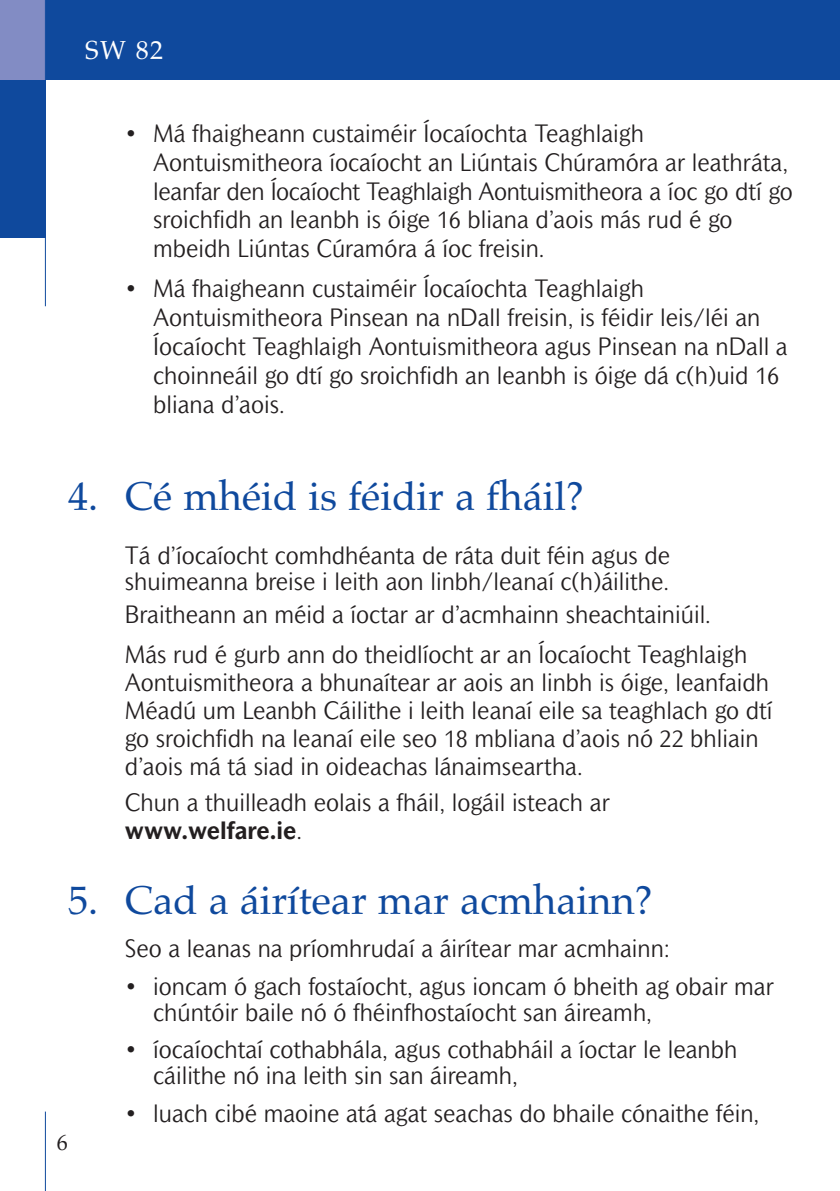
<style>
.page{position:relative;width:840px;height:1191px;background:#fff}
.page>*{position:absolute;margin:0;border:0;box-sizing:border-box;transform-origin:0 0}
.t1{font:40px "Palatino";color:#0f499d}
.t2{font:26px "Palatino";color:#fff}
.t3{font:300 24px/28.8px "Mahsuri Sans";color:#231f20}
.t4{font:22px "Palatino";color:#231f20}
.s1{font-weight:400}
.s2{font-weight:700}
</style>
<div class="page">
<div style="left:45px;top:0;width:794px;height:79px;background:#0f499d"></div>
<div style="left:0;top:79px;width:45px;height:159px;background:#0f499d"></div>
<hr style="left:45px;top:1111px;width:1px;height:80px;background:#0f499d">
<div style="left:0;top:0;width:45px;height:79px;background:#828cc4"></div>
<hr style="left:45px;top:0;width:1px;height:306px;background:#0f499d">
<p class="t2" style="left:85px;top:35px;width:79px">SW 82</p>
<p class="t3" style="left:153px;top:121px;width:640px;text-indent:-28px"><span class="s1">•</span> Má fhaigheann custaiméir Íocaíochta Teaghlaigh Aontuismitheora íocaíocht an Liúntais Chúramóra ar leathráta, leanfar den Íocaíocht Teaghlaigh Aontuismitheora a íoc go dtí go sroichfidh an leanbh is óige 16 bliana d’aois más rud é go mbeidh Liúntas Cúramóra á íoc freisin.</p>
<p class="t3" style="left:153px;top:276px;width:635px;text-indent:-28px"><span class="s1">•</span> Má fhaigheann custaiméir Íocaíochta Teaghlaigh Aontuismitheora Pinsean na nDall freisin, is féidir leis/léi an Íocaíocht Teaghlaigh Aontuismitheora agus Pinsean na nDall a choinneáil go dtí go sroichfidh an leanbh is óige dá c(h)uid 16 bliana d’aois.</p>
<h1 class="t1" style="left:68px;top:472px;width:517px">4. Cé mhéid is féidir a fháil?</h1>
<p class="t3" style="left:125px;top:544px;width:546px;line-height:26px">Tá d’íocaíocht comhdhéanta de ráta duit féin agus de shuimeanna breise i leith aon linbh/leanaí c(h)áilithe.</p>
<p class="t3" style="left:125px;top:597px;width:623px;line-height:39.4px">Braitheann an méid a íoctar ar d’acmhainn sheachtainiúil.<br>Más rud é gurb ann do theidlíocht ar an Íocaíocht Teaghlaigh</p>
<p class="t3" style="left:125px;top:670px;width:648px;line-height:28px">Aontuismitheora a bhunaítear ar aois an linbh is óige, leanfaidh Méadú um Leanbh Cáilithe i leith leanaí eile sa teaghlach go dtí go sroichfidh na leanaí eile seo 18 mbliana d’aois nó 22 bhliain d’aois má tá siad in oideachas lánaimseartha.</p>
<p class="t3" style="left:125px;top:790px;width:486px;line-height:28px">Chun a thuilleadh eolais a fháil, logáil isteach ar <span class="s2">www.welfare.ie</span>.</p>
<h1 class="t1" style="left:68px;top:877px;width:585px">5. Cad a áirítear mar acmhainn?</h1>
<p class="t3" style="left:125px;top:936px;width:546px">Seo a leanas na príomhrudaí a áirítear mar acmhainn:</p>
<p class="t3" style="left:153px;top:975px;width:622px;line-height:26px;text-indent:-28px"><span class="s1">•</span> ioncam ó gach fostaíocht, agus ioncam ó bheith ag obair mar chúntóir baile nó ó fhéinfhostaíocht san áireamh,</p>
<p class="t3" style="left:153px;top:1038px;width:585px;line-height:26px;text-indent:-28px"><span class="s1">•</span> íocaíochtaí cothabhála, agus cothabháil a íoctar le leanbh cáilithe nó ina leith sin san áireamh,</p>
<p class="t3" style="left:125px;top:1100px;width:635px"><span class="s1">•</span> luach cibé maoine atá agat seachas do bhaile cónaithe féin,</p>
<p class="t4" style="left:57px;top:1130px;width:12px">6</p>
</div>
